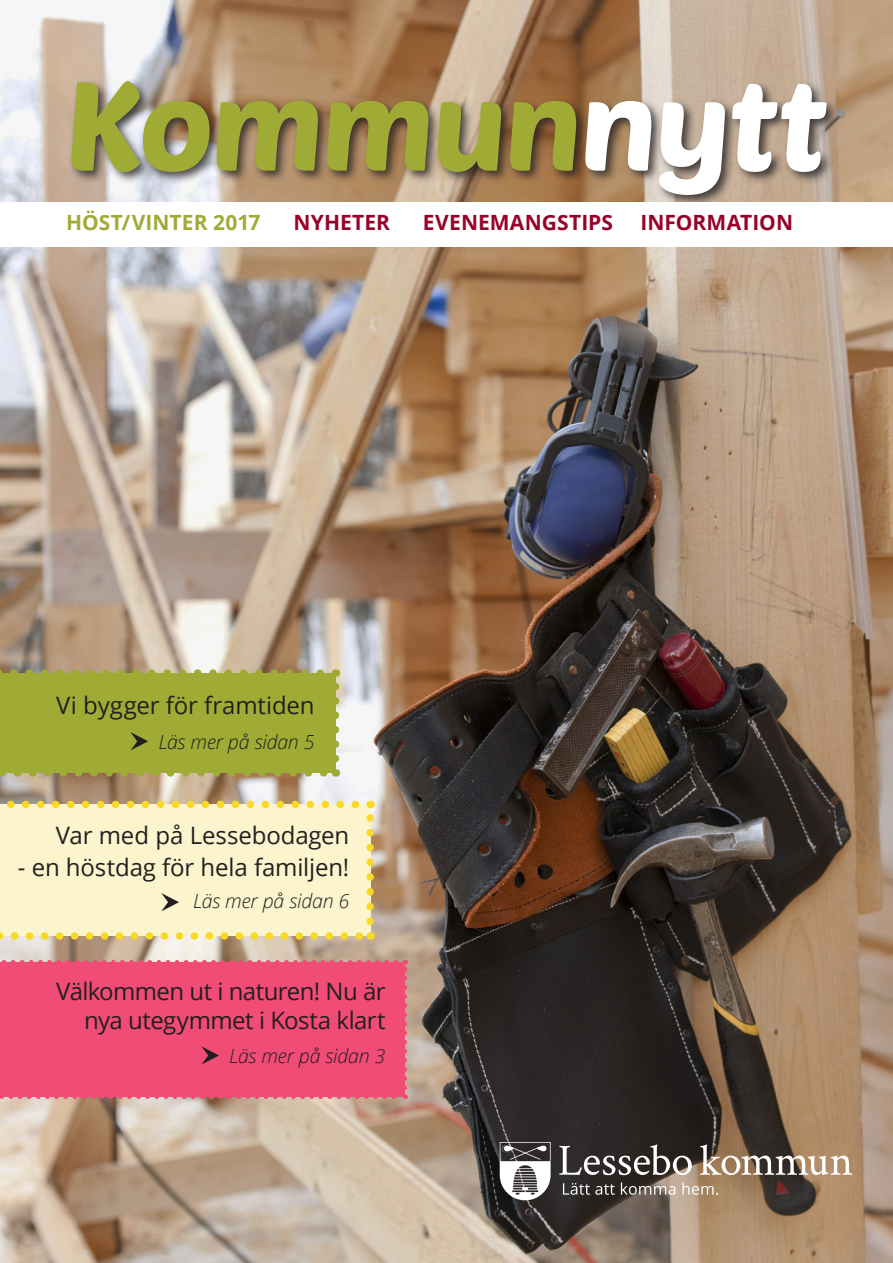
<style>
.page{position:relative;width:893px;height:1263px;background:#fff}
.page>*{position:absolute;margin:0;border:0;box-sizing:border-box;transform-origin:0 0}
.t1{font:124.5px "Poetsen One";letter-spacing:-.015em;color:#a0ab36}
.t2{font:24px "Open Sans";letter-spacing:-.005em;color:#231f20}
.t3{font:24px/28.8px "Open Sans";letter-spacing:-.025em;color:#231f20;text-align:right}
.t4{font:700 21px "Open Sans";letter-spacing:.005em;color:#98022a}
.t5{font:700 21px "Open Sans";letter-spacing:.005em;color:#a0ab36}
.t6{font:italic 300 19.5px "Open Sans";letter-spacing:-.01em;color:#231f20}
.s1{color:#fff}
</style>
<div class="page">
<img style="left:0;top:0;width:893px;height:1263px">
<svg style="left:559px;top:1144px;width:133px;height:31px"></svg>
<svg style="left:700px;top:1144px;width:152px;height:31px"></svg>
<svg style="left:563px;top:1183px;width:52px;height:12px"></svg>
<svg style="left:621px;top:1182px;width:54px;height:13px"></svg>
<svg style="left:682px;top:1182px;width:36px;height:13px"></svg>
<svg style="left:500px;top:1142px;width:51px;height:58px"></svg>
<div style="left:0;top:673px;width:335px;height:100px;background:#a0ab36"></div>
<svg style="left:130px;top:732px;width:18px;height:18px"></svg>
<svg style="left:0;top:773px;width:328px;height:4px"></svg>
<svg style="left:332px;top:669px;width:7px;height:90px"></svg>
<svg style="left:0;top:669px;width:320px;height:4px"></svg>
<div style="left:0;top:962px;width:405px;height:135px;background:#f04c75"></div>
<svg style="left:201px;top:1046px;width:18px;height:19px"></svg>
<svg style="left:0;top:1094px;width:406px;height:5px"></svg>
<svg style="left:403px;top:960px;width:4px;height:128px"></svg>
<svg style="left:0;top:960px;width:396px;height:2px"></svg>
<div style="left:0;top:804px;width:370px;height:132px;background:#fcf4cd"></div>
<svg style="left:161px;top:893px;width:18px;height:18px"></svg>
<svg style="left:0;top:932px;width:363px;height:8px"></svg>
<svg style="left:366px;top:801px;width:8px;height:120px"></svg>
<svg style="left:0;top:801px;width:355px;height:7px"></svg>
<div style="left:68px;top:78px;width:771px;height:130px;background:#231f20;opacity:.8"></div>
<div style="left:0;top:202px;width:893px;height:45px;background:#fff"></div>
<h1 class="t1" style="left:65px;top:46px;width:764px">Kommun<span class="s1">nytt</span></h1>
<p class="t5" style="left:66px;top:207px;width:196px">HÖST/VINTER 2017</p>
<p class="t4" style="left:293px;top:207px;width:98px">NYHETER</p>
<p class="t4" style="left:423px;top:207px;width:192px">EVENEMANGSTIPS</p>
<p class="t4" style="left:640px;top:207px;width:154px">INFORMATION</p>
<p class="t2" style="left:56px;top:689px;width:260px">Vi bygger för framtiden</p>
<p class="t6" style="left:158px;top:728px;width:158px">Läs mer på sidan 5</p>
<p class="t2" style="left:56px;top:818px;width:295px">Var med på Lessebodagen</p>
<p class="t2" style="left:18px;top:851px;width:333px">- en höstdag för hela familjen!</p>
<p class="t6" style="left:193px;top:888px;width:158px">Läs mer på sidan 6</p>
<p class="t3" style="left:56px;top:976px;width:331px">Välkommen ut i naturen! Nu är nya utegymmet i Kosta klart</p>
<p class="t6" style="left:229px;top:1043px;width:158px">Läs mer på sidan 3</p>
</div>
